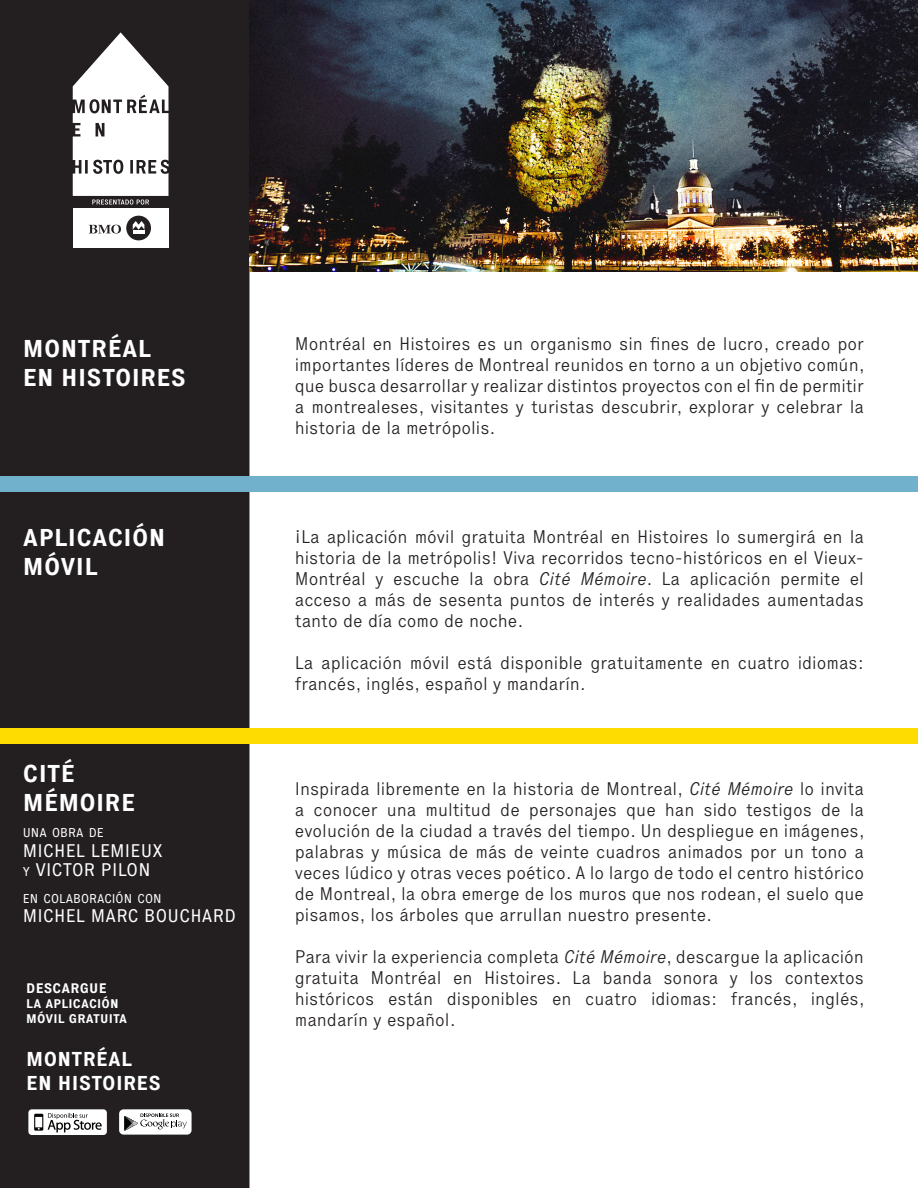
<style>
.page{position:relative;width:918px;height:1188px;background:#fff}
.page>*{position:absolute;margin:0;border:0;box-sizing:border-box;transform-origin:0 0}
.t1{font:700 24px/28.8px "Executive 75";letter-spacing:.015em;color:#fff}
.t2{font:700 19.8px "Executive 75";letter-spacing:.015em;color:#fff}
.t3{font:300 18px/21px "Executive 45";color:#231f20;text-align:justify}
.t4{font:18px "Executive 55 Reg";letter-spacing:.015em;color:#fff}
.t5{font:700 13.65px "Executive 75";letter-spacing:.015em;color:#fff}
.t6{font:12.6px "Executive 55 Reg";color:#fff}
.t7{font:700 12.3px "Executive 75";letter-spacing:.015em;color:#fff}
.s1{font-size:12.6px}
.s2{font-family:"Executive 46 Light It";font-weight:400}
</style>
<div class="page">
<div style="left:1px;top:1px;width:248px;height:1186px;background:#231f20"></div>
<div style="left:0;top:0;width:249px;height:1188px;border:2px solid #231f20"></div>
<div style="left:73px;top:208px;width:95px;height:40px;background:#fff"></div>
<div style="left:126px;top:216px;width:25px;height:24px;background:#231f20;border-radius:50%"></div>
<svg style="left:133px;top:221px;width:11px;height:12px"></svg>
<svg style="left:89px;top:225px;width:32px;height:9px"></svg>
<svg style="left:73px;top:32px;width:95px;height:173px"></svg>
<div style="left:0;top:476px;width:917px;height:15px;background:#71b1cc"></div>
<img style="left:249px;top:0;width:669px;height:272px">
<div style="left:0;top:728px;width:918px;height:15px;background:#ffdc01"></div>
<div style="left:119px;top:1109px;width:73px;height:26px;background:#fff;border-radius:4px"></div>
<svg style="left:124px;top:1114px;width:63px;height:17px"></svg>
<div style="left:28px;top:1109px;width:79px;height:26px;background:#fff;border-radius:3px"></div>
<svg style="left:34px;top:1113px;width:68px;height:19px"></svg>
<p class="t1" style="left:23px;top:334px;width:130px">MONTRÉAL</p>
<p class="t1" style="left:23px;top:363px;width:165px">EN HISTOIRES</p>
<p class="t1" style="left:23px;top:523px;width:144px">APLICACIÓN<br>MÓVIL</p>
<p class="t1" style="left:23px;top:759px;width:53px">CITÉ</p>
<p class="t1" style="left:23px;top:788px;width:114px">MÉMOIRE</p>
<p class="t6" style="left:23px;top:825px;width:83px">UNA OBRA DE</p>
<p class="t4" style="left:23px;top:840px;width:141px">MICHEL LEMIEUX</p>
<p class="t4" style="left:23px;top:859px;width:129px"><span class="s1">Y</span> VICTOR PILON</p>
<p class="t6" style="left:23px;top:891px;width:140px">EN COLABORACIÓN CON</p>
<p class="t4" style="left:23px;top:905px;width:214px">MICHEL MARC BOUCHARD</p>
<p class="t5" style="left:26px;top:980px;width:82px">DESCARGUE</p>
<p class="t7" style="left:26px;top:996px;width:94px">LA APLICACIÓN</p>
<p class="t7" style="left:26px;top:1011px;width:103px">MÓVIL GRATUITA</p>
<p class="t2" style="left:26px;top:1046px;width:107px">MONTRÉAL</p>
<p class="t2" style="left:26px;top:1070px;width:136px">EN HISTOIRES</p>
<p class="t3" style="left:295px;top:333px;width:572px">Montréal en Histoires es un organismo sin fines de lucro, creado por importantes líderes de Montreal reunidos en torno a un objetivo común, que busca desarrollar y realizar distintos proyectos con el fin de permitir a montrealeses, visitantes y turistas descubrir, explorar y celebrar la historia de la metrópolis.</p>
<p class="t3" style="left:295px;top:527px;width:571px">¡La aplicación móvil gratuita Montréal en Histoires lo sumergirá en la historia de la metrópolis! Viva recorridos tecno-históricos en el Vieux-Montréal y escuche la obra <span class="s2">Cité Mémoire</span>. La aplicación permite el acceso a más de sesenta puntos de interés y realidades aumentadas tanto de día como de noche.</p>
<p class="t3" style="left:295px;top:653px;width:571px">La aplicación móvil está disponible gratuitamente en cuatro idiomas: francés, inglés, español y mandarín.</p>
<p class="t3" style="left:295px;top:779px;width:572px">Inspirada libremente en la historia de Montreal, <span class="s2">Cité Mémoire</span> lo invita a conocer una multitud de personajes que han sido testigos de la evolución de la ciudad a través del tiempo. Un despliegue en imágenes, palabras y música de más de veinte cuadros animados por un tono a veces lúdico y otras veces poético. A lo largo de todo el centro histórico de Montreal, la obra emerge de los muros que nos rodean, el suelo que pisamos, los árboles que arrullan nuestro presente.</p>
<p class="t3" style="left:295px;top:947px;width:572px">Para vivir la experiencia completa <span class="s2">Cité Mémoire</span>, descargue la aplicación gratuita Montréal en Histoires. La banda sonora y los contextos históricos están disponibles en cuatro idiomas: francés, inglés, mandarín y español.</p>
</div>
